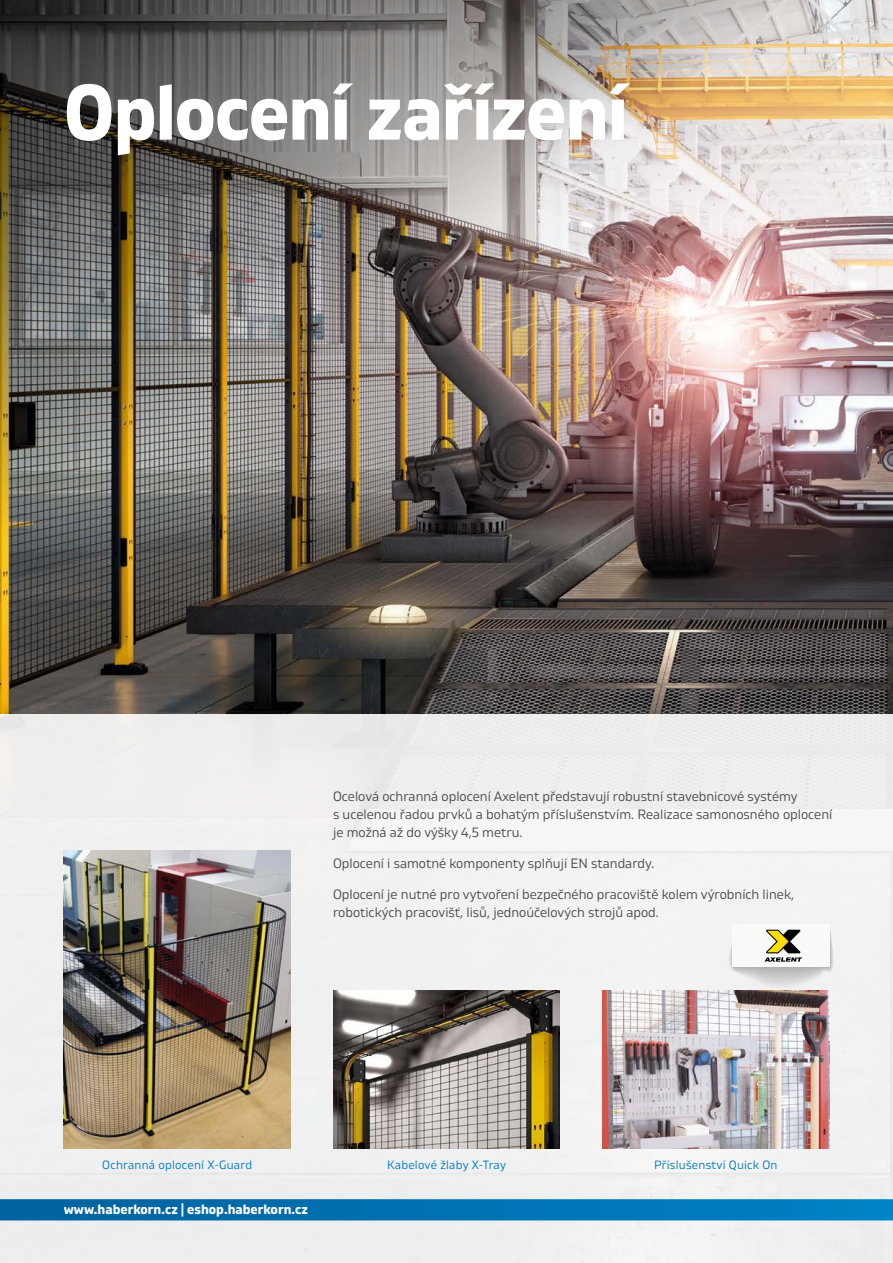
<style>
.page{position:relative;width:893px;height:1263px;background:#fff}
.page>*{position:absolute;margin:0;border:0;box-sizing:border-box;transform-origin:0 0}
._00-Titelseite_Headline{font:700 78px "Gilam";letter-spacing:-.02em;color:#fff}
.Text_-_produkt{font:13.5px/18px "Gilam";color:#4a4a49}
.t1{font:700 13.5px "Gilam";color:#fff}
.Titul_popis_pict{font:12px "Gilam";letter-spacing:.02em;color:#007bc0}
</style>
<div class="page">
<div style="left:0;top:714px;width:893px;height:549px;background:#f1f0f0"></div>
<img style="left:333px;top:990px;width:227px;height:158px">
<img style="left:602px;top:990px;width:227px;height:158px">
<img style="left:64px;top:850px;width:227px;height:298px">
<div style="left:0;top:1199px;width:893px;height:21px;background:linear-gradient(to right,#00629e,#0081c7)"></div>
<img style="left:0;top:0;width:893px;height:714px">
<div style="left:733px;top:924px;width:97px;height:42px;background:#fff"></div>
<svg style="left:730px;top:929px;width:103px;height:57px"></svg>
<p class="_00-Titelseite_Headline" style="left:64px;top:55px;width:566px">Oplocení zařízení</p>
<p class="Text_-_produkt" style="left:333px;top:787px;width:501px">Ocelová ochranná oplocení Axelent představují robustní stavebnicové systémy<br>s ucelenou řadou prvků a bohatým příslušenstvím. Realizace samonosného oplocení je možná až do výšky 4,5 metru.</p>
<p class="Text_-_produkt" style="left:333px;top:854px;width:323px">Oplocení i samotné komponenty splňují EN standardy.</p>
<p class="Text_-_produkt" style="left:333px;top:884px;width:462px">Oplocení je nutné pro vytvoření bezpečného pracoviště kolem výrobních linek, robotických pracovišť, lisů, jednoúčelových strojů apod.</p>
<p class="Titul_popis_pict" style="left:102px;top:1156px;width:151px">Ochranná oplocení X-Guard</p>
<p class="Titul_popis_pict" style="left:387px;top:1156px;width:120px">Kabelové žlaby X-Tray</p>
<p class="Titul_popis_pict" style="left:654px;top:1156px;width:125px">Příslušenství Quick On</p>
<p class="t1" style="left:64px;top:1199px;width:246px">www.haberkorn.cz | eshop.haberkorn.cz</p>
</div>
